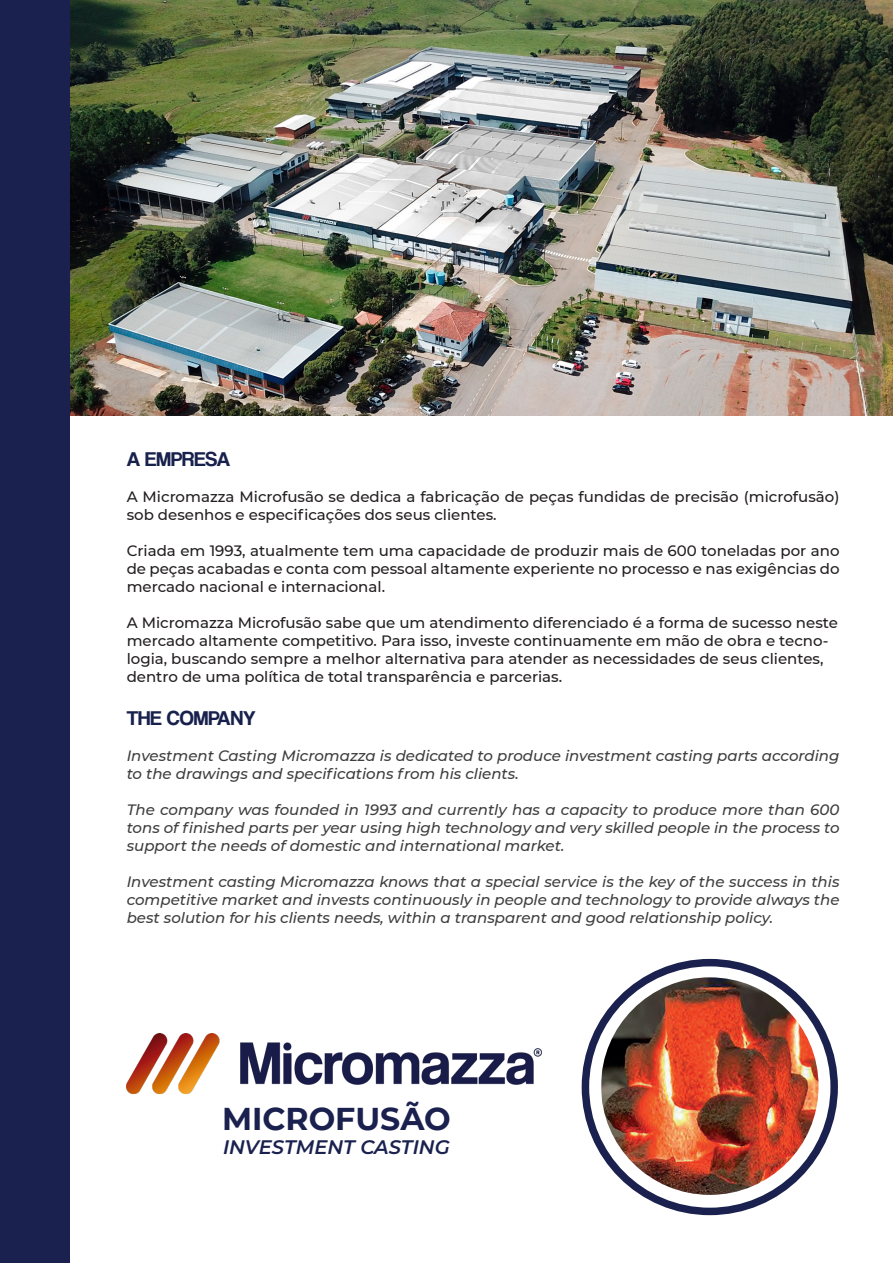
<style>
.page{position:relative;width:893px;height:1263px;background:#fff}
.page>*{position:absolute;margin:0;border:0;box-sizing:border-box;transform-origin:0 0}
.t1{font:700 31.5px "Montserrat";color:#1a214e}
.t2{font:21px "Coolvetica Rg";color:#18214c}
.t3{font:italic 600 19.5px "Montserrat";color:#1a214e}
.t4{font:500 15px/18px "Montserrat";color:#231f20}
.t5{font:italic 500 15px/18px "Montserrat";color:#3e3e3f;text-align:justify}
</style>
<div class="page">
<div style="left:582px;top:959px;width:256px;height:256px;border:8px solid #1a214e;border-radius:50%"></div>
<img style="left:601px;top:977px;width:217px;height:218px;border-radius:109px">
<img style="left:69px;top:0;width:824px;height:415px">
<img style="left:127px;top:1033px;width:415px;height:60px">
<div style="left:0;top:0;width:69px;height:1263px;background:#1a214e"></div>
<p class="t2" style="left:127px;top:447px;width:105px">A EMPRESA</p>
<p class="t4" style="left:127px;top:487px;width:714px">A Micromazza Microfusão se dedica a fabricação de peças fundidas de precisão (microfusão)</p>
<p class="t4" style="left:127px;top:505px;width:371px">sob desenhos e especificações dos seus clientes.</p>
<p class="t4" style="left:127px;top:541px;width:714px">Criada em 1993, atualmente tem uma capacidade de produzir mais de 600 toneladas por ano</p>
<p class="t4" style="left:127px;top:559px;width:714px">de peças acabadas e conta com pessoal altamente experiente no processo e nas exigências do</p>
<p class="t4" style="left:127px;top:577px;width:260px">mercado nacional e internacional.</p>
<p class="t4" style="left:127px;top:613px;width:713px">A Micromazza Microfusão sabe que um atendimento diferenciado é a forma de sucesso neste mercado altamente competitivo. Para isso, investe continuamente em mão de obra e tecno&shy;logia, buscando sempre a melhor alternativa para atender as necessidades de seus clientes, dentro de uma política de total transparência e parcerias.</p>
<p class="t2" style="left:127px;top:706px;width:131px">THE COMPANY</p>
<p class="t5" style="left:127px;top:746px;width:714px">Investment Casting Micromazza is dedicated to produce investment casting parts according to the drawings and specifications from his clients.</p>
<p class="t5" style="left:127px;top:800px;width:714px">The company was founded in 1993 and currently has a capacity to produce more than 600 tons of finished parts per year using high technology and very skilled people in the process to support the needs of domestic and international market.</p>
<p class="t5" style="left:127px;top:872px;width:714px">Investment casting Micromazza knows that a special service is the key of the success in this competitive market and invests continuously in people and technology to provide always the best solution for his clients needs, within a transparent and good relationship policy.</p>
<p class="t1" style="left:222px;top:1096px;width:230px">MICROFUSÃO</p>
<p class="t3" style="left:223px;top:1133px;width:228px">INVESTMENT CASTING</p>
</div>
